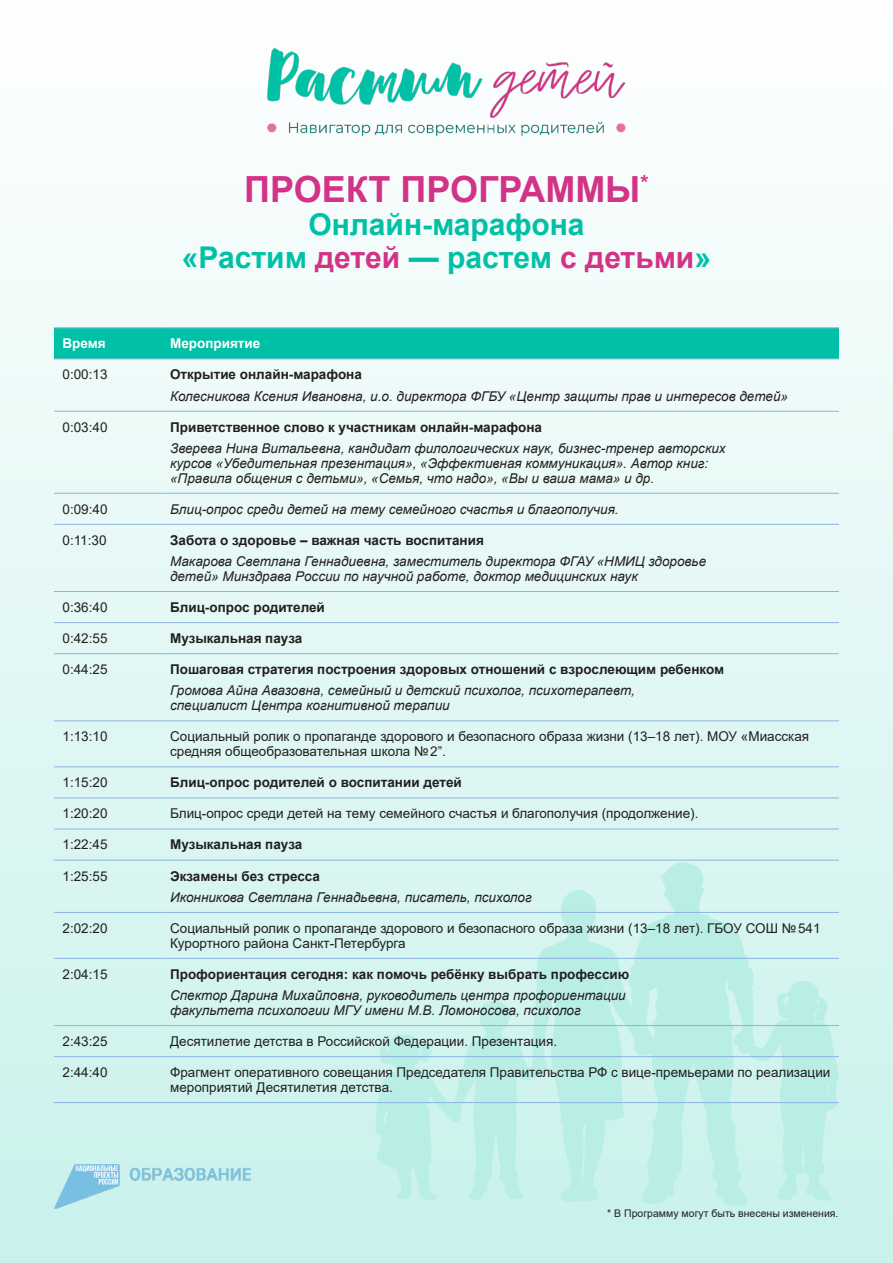
<style>
.page{position:relative;width:893px;height:1263px;background:#fff}
.page>*{position:absolute;margin:0;border:0;box-sizing:border-box;transform-origin:0 0}
.t1{font:700 36px "Arial";color:#d33387}
.t2{font:700 30px/33px "Arial";color:#00c1a6;text-align:center}
.t3{font:italic 13.5px/14.9px "Arial";color:#231f20}
.t4{font:13.5px/14.9px "Arial";color:#231f20}
.t5{font:700 13.5px "Arial";color:#231f20}
.t6{font:700 13.5px "Arial";color:#fff}
.t7{font:10.5px "Arial";color:#231f20}
.s1{color:#d33387}
</style>
<div class="page">
<div style="left:0;top:0;width:893px;height:1262px;background:linear-gradient(to bottom,#fefefe,#c8f1eb)"></div>
<svg style="left:375px;top:861px;width:464px;height:344px;background:#c7f1eb"></svg>
<img style="left:255px;top:45px;width:383px;height:106px">
<div style="left:54px;top:328px;width:785px;height:30px;background:#00c1a6"></div>
<hr style="left:54px;top:327px;width:108px;height:1px;background:#8db3e2">
<hr style="left:162px;top:327px;width:677px;height:1px;background:#8db3e2">
<hr style="left:54px;top:358px;width:108px;height:1px;background:#8db3e2">
<hr style="left:162px;top:358px;width:677px;height:1px;background:#8db3e2">
<hr style="left:54px;top:411px;width:108px;height:1px;background:#8db3e2">
<hr style="left:162px;top:411px;width:677px;height:1px;background:#8db3e2">
<hr style="left:54px;top:493px;width:108px;height:1px;background:#8db3e2">
<hr style="left:162px;top:493px;width:677px;height:1px;background:#8db3e2">
<hr style="left:54px;top:524px;width:108px;height:1px;background:#8db3e2">
<hr style="left:162px;top:524px;width:677px;height:1px;background:#8db3e2">
<hr style="left:54px;top:591px;width:108px;height:1px;background:#8db3e2">
<hr style="left:162px;top:591px;width:677px;height:1px;background:#8db3e2">
<hr style="left:54px;top:622px;width:108px;height:1px;background:#8db3e2">
<hr style="left:162px;top:622px;width:677px;height:1px;background:#8db3e2">
<hr style="left:54px;top:653px;width:108px;height:1px;background:#8db3e2">
<hr style="left:162px;top:653px;width:677px;height:1px;background:#8db3e2">
<hr style="left:54px;top:720px;width:108px;height:1px;background:#8db3e2">
<hr style="left:162px;top:720px;width:677px;height:1px;background:#8db3e2">
<hr style="left:54px;top:766px;width:108px;height:1px;background:#8db3e2">
<hr style="left:162px;top:766px;width:677px;height:1px;background:#8db3e2">
<hr style="left:54px;top:797px;width:108px;height:1px;background:#8db3e2">
<hr style="left:162px;top:797px;width:677px;height:1px;background:#8db3e2">
<hr style="left:54px;top:829px;width:108px;height:1px;background:#8db3e2">
<hr style="left:162px;top:829px;width:677px;height:1px;background:#8db3e2">
<hr style="left:54px;top:860px;width:108px;height:1px;background:#8db3e2">
<hr style="left:162px;top:860px;width:677px;height:1px;background:#8db3e2">
<hr style="left:54px;top:912px;width:108px;height:1px;background:#8db3e2">
<hr style="left:162px;top:912px;width:677px;height:1px;background:#8db3e2">
<hr style="left:54px;top:958px;width:108px;height:1px;background:#8db3e2">
<hr style="left:162px;top:958px;width:677px;height:1px;background:#8db3e2">
<hr style="left:54px;top:1025px;width:108px;height:1px;background:#8db3e2">
<hr style="left:162px;top:1025px;width:677px;height:1px;background:#8db3e2">
<hr style="left:54px;top:1056px;width:108px;height:1px;background:#8db3e2">
<hr style="left:162px;top:1056px;width:677px;height:1px;background:#8db3e2">
<hr style="left:54px;top:1102px;width:108px;height:1px;background:#8db3e2">
<hr style="left:162px;top:1102px;width:677px;height:1px;background:#8db3e2">
<img style="left:54px;top:1164px;width:196px;height:45px">
<p class="t1" style="left:244px;top:164px;width:406px">ПРОЕКТ ПРОГРАММЫ<sup>*</sup></p>
<p class="t2" style="left:182px;top:208px;width:531px">Онлайн-марафона<br>«Растим <span class="s1">детей</span> — растем <span class="s1">с детьми</span>»</p>
<p class="t6" style="left:63px;top:334px;width:45px">Время</p>
<p class="t6" style="left:170px;top:334px;width:92px">Мероприятие</p>
<p class="t4" style="left:63px;top:367px;width:47px">0:00:13</p>
<p class="t5" style="left:170px;top:365px;width:193px">Открытие онлайн-марафона</p>
<p class="t3" style="left:170px;top:389px;width:619px">Колесникова Ксения Ивановна, и.о. директора ФГБУ «Центр защиты прав и интересов детей»</p>
<p class="t4" style="left:63px;top:419px;width:47px">0:03:40</p>
<p class="t5" style="left:170px;top:417px;width:373px">Приветственное слово к участникам онлайн-марафона</p>
<p class="t3" style="left:170px;top:441px;width:557px">Зверева Нина Витальевна, кандидат филологических наук, бизнес-тренер авторских курсов «Убедительная презентация», «Эффективная коммуникация». Автор книг: «Правила общения с детьми», «Семья, что надо», «Вы и ваша мама» и др.</p>
<p class="t4" style="left:63px;top:501px;width:47px">0:09:40</p>
<p class="t3" style="left:170px;top:502px;width:450px">Блиц-опрос среди детей на тему семейного счастья и благополучия.</p>
<p class="t4" style="left:63px;top:532px;width:46px">0:11:30</p>
<p class="t5" style="left:170px;top:530px;width:315px">Забота о здоровье – важная часть воспитания</p>
<p class="t3" style="left:170px;top:554px;width:538px">Макарова Светлана Геннадиевна, заместитель директора ФГАУ «НМИЦ здоровье детей» Минздрава России по научной работе, доктор медицинских наук</p>
<p class="t4" style="left:63px;top:600px;width:47px">0:36:40</p>
<p class="t5" style="left:170px;top:598px;width:156px">Блиц-опрос родителей</p>
<p class="t4" style="left:63px;top:631px;width:47px">0:42:55</p>
<p class="t5" style="left:170px;top:629px;width:134px">Музыкальная пауза</p>
<p class="t4" style="left:63px;top:662px;width:47px">0:44:25</p>
<p class="t5" style="left:170px;top:660px;width:556px">Пошаговая стратегия построения здоровых отношений с взрослеющим ребенком</p>
<p class="t3" style="left:170px;top:683px;width:466px">Громова Айна Авазовна, семейный и детский психолог, психотерапевт, специалист Центра когнитивной терапии</p>
<p class="t4" style="left:63px;top:729px;width:47px">1:13:10</p>
<p class="t4" style="left:170px;top:729px;width:641px">Социальный ролик о пропаганде здорового и безопасного образа жизни (13–18 лет). МОУ «Миасская средняя общеобразовательная школа №2”.</p>
<p class="t4" style="left:63px;top:775px;width:47px">1:15:20</p>
<p class="t5" style="left:170px;top:773px;width:293px">Блиц-опрос родителей о воспитании детей</p>
<p class="t4" style="left:63px;top:806px;width:47px">1:20:20</p>
<p class="t4" style="left:170px;top:806px;width:530px">Блиц-опрос среди детей на тему семейного счастья и благополучия (продолжение).</p>
<p class="t4" style="left:63px;top:837px;width:47px">1:22:45</p>
<p class="t5" style="left:170px;top:835px;width:134px">Музыкальная пауза</p>
<p class="t4" style="left:63px;top:868px;width:47px">1:25:55</p>
<p class="t5" style="left:170px;top:866px;width:152px">Экзамены без стресса</p>
<p class="t3" style="left:170px;top:890px;width:363px">Иконникова Светлана Геннадьевна, писатель, психолог</p>
<p class="t4" style="left:63px;top:921px;width:47px">2:02:20</p>
<p class="t4" style="left:170px;top:921px;width:652px">Социальный ролик о пропаганде здорового и безопасного образа жизни (13–18 лет). ГБОУ СОШ №541<br>Курортного района Санкт-Петербурга</p>
<p class="t4" style="left:63px;top:966px;width:47px">2:04:15</p>
<p class="t5" style="left:170px;top:964px;width:461px">Профориентация сегодня: как помочь ребёнку выбрать профессию</p>
<p class="t3" style="left:170px;top:988px;width:457px">Спектор Дарина Михайловна, руководитель центра профориентации факультета психологии МГУ имени М.В. Ломоносова, психолог</p>
<p class="t4" style="left:63px;top:1034px;width:47px">2:43:25</p>
<p class="t4" style="left:170px;top:1034px;width:389px">Десятилетие детства в Российской Федерации. Презентация.</p>
<p class="t4" style="left:63px;top:1065px;width:47px">2:44:40</p>
<p class="t4" style="left:170px;top:1065px;width:662px">Фрагмент оперативного совещания Председателя Правительства РФ с вице-премьерами по реализации мероприятий Десятилетия детства.</p>
<p class="t7" style="left:607px;top:1206px;width:233px">* В Программу могут быть внесены изменения.</p>
</div>
